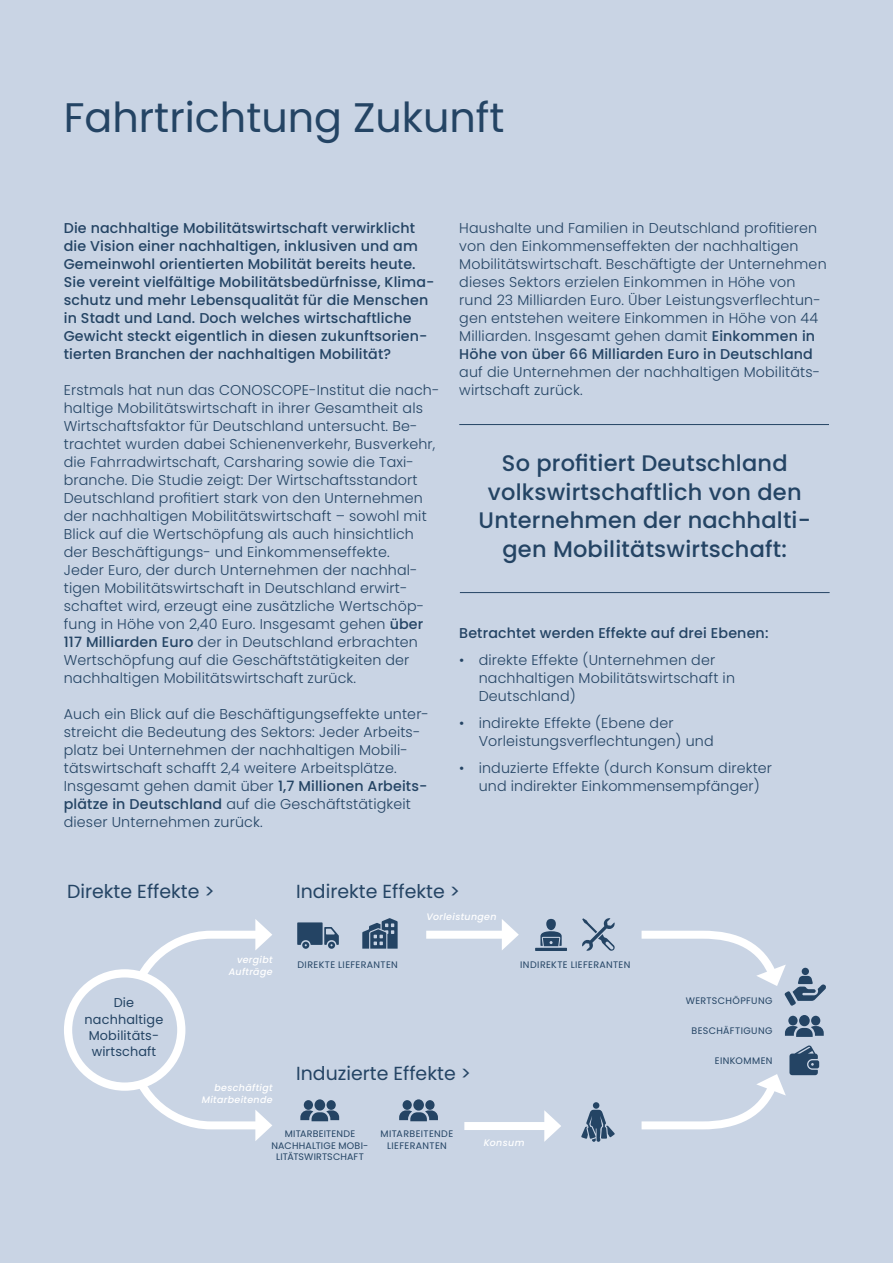
<style>
.page{position:relative;width:893px;height:1263px;background:#c9d4e4}
.page>*{position:absolute;margin:0;border:0;box-sizing:border-box;transform-origin:0 0}
.t1{font:41.25px "Poppins";color:#244464}
.t2{font:500 22.5px/28.5px "Poppins";letter-spacing:.01em;color:#244464;text-align:center}
.t3{font:18.9px "Poppins";color:#244464}
.t4{font:300 14.25px/18px "Poppins";letter-spacing:.01em;color:#244464}
.t5{font:500 14.25px/18px "Poppins";letter-spacing:.01em;color:#244464}
.t6{font:12.9px/16.2px "Poppins";letter-spacing:.01em;color:#244464;text-align:center}
.t7{font:9.45px/11.4px "Poppins";letter-spacing:.035em;color:#244464;text-align:center}
.t8{font:italic 500 9.45px/11.4px "Poppins";letter-spacing:.04em;color:#fff;text-align:right}
.t9{font:9.45px/11.4px "Poppins";letter-spacing:.015em;color:#244464;text-align:center}
.s1{font-weight:500}
</style>
<div class="page">
<hr style="left:459px;top:424px;width:370px;height:1px;background:#244464">
<hr style="left:460px;top:592px;width:370px;height:1px;background:#244464">
<svg style="left:132px;top:919px;width:140px;height:222px"></svg>
<div style="left:426px;top:931px;width:82px;height:8px;background:#fff"></div>
<svg style="left:502px;top:919px;width:17px;height:31px"></svg>
<div style="left:464px;top:1122px;width:87px;height:8px;background:#fff"></div>
<svg style="left:544px;top:1110px;width:17px;height:32px"></svg>
<div style="left:68px;top:973px;width:113px;height:113px;background:#c9d4e4;border-radius:50%"></div>
<div style="left:64px;top:969px;width:121px;height:122px;border:8px solid #fff;border-radius:50%"></div>
<svg style="left:297px;top:922px;width:42px;height:27px"></svg>
<svg style="left:362px;top:918px;width:36px;height:31px"></svg>
<svg style="left:535px;top:919px;width:32px;height:32px"></svg>
<svg style="left:582px;top:918px;width:33px;height:33px"></svg>
<svg style="left:300px;top:1099px;width:39px;height:22px"></svg>
<svg style="left:399px;top:1099px;width:39px;height:22px"></svg>
<svg style="left:785px;top:1015px;width:39px;height:22px"></svg>
<div style="left:593px;top:1102px;width:6px;height:7px;background:#244464;border-radius:50%"></div>
<svg style="left:581px;top:1110px;width:34px;height:32px"></svg>
<svg style="left:641px;top:1045px;width:178px;height:85px"></svg>
<svg style="left:641px;top:930px;width:185px;height:76px"></svg>
<p class="t1" style="left:64px;top:93px;width:442px">Fahrtrichtung Zukunft</p>
<p class="t5" style="left:64px;top:219px;width:372px">Die nachhaltige Mobilitätswirtschaft verwirklicht die Vision einer nachhaltigen, inklusiven und am Gemeinwohl orientierten Mobilität bereits heute.<br>Sie vereint vielfältige Mobilitätsbedürfnisse, Klima&shy;schutz und mehr Lebensqualität für die Menschen in Stadt und Land. Doch welches wirtschaftliche Gewicht steckt eigentlich in diesen zukunftsorien&shy;tierten Branchen der nachhaltigen Mobilität?</p>
<p class="t4" style="left:64px;top:381px;width:377px">Erstmals hat nun das CONOSCOPE-Institut die nach&shy;haltige Mobilitätswirtschaft in ihrer Gesamtheit als Wirtschaftsfaktor für Deutschland untersucht. Be&shy;trachtet wurden dabei Schienenverkehr, Busverkehr, die Fahrradwirtschaft, Carsharing sowie die Taxi&shy;branche. Die Studie zeigt: Der Wirtschaftsstandort Deutschland profitiert stark von den Unternehmen der nachhaltigen Mobilitätswirtschaft – sowohl mit Blick auf die Wertschöpfung als auch hinsichtlich der Beschäftigungs- und Einkommenseffekte.<br>Jeder Euro, der durch Unternehmen der nachhal&shy;tigen Mobilitätswirtschaft in Deutschland erwirt&shy;schaftet wird, erzeugt eine zusätzliche Wertschöp&shy;fung in Höhe von 2,40 Euro. Insgesamt gehen <span class="s1">über 117 Milliarden Euro</span> der in Deutschland erbrachten Wertschöpfung auf die Geschäftstätigkeiten der nachhaltigen Mobilitätswirtschaft zurück.</p>
<p class="t4" style="left:64px;top:705px;width:367px">Auch ein Blick auf die Beschäftigungseffekte unter&shy;streicht die Bedeutung des Sektors: Jeder Arbeits&shy;platz bei Unternehmen der nachhaltigen Mobili&shy;tätswirtschaft schafft 2,4 weitere Arbeitsplätze.<br>Insgesamt gehen damit über <span class="s1">1,7 Millionen Arbeits&shy;plätze in Deutschland</span> auf die Geschäftstätigkeit dieser Unternehmen zurück.</p>
<p class="t4" style="left:459px;top:219px;width:369px">Haushalte und Familien in Deutschland profitieren von den Einkommenseffekten der nachhaltigen Mobilitätswirtschaft. Beschäftigte der Unternehmen dieses Sektors erzielen Einkommen in Höhe von rund 23 Milliarden Euro. Über Leistungsverflechtun&shy;gen entstehen weitere Einkommen in Höhe von 44<br>Milliarden. Insgesamt gehen damit <span class="s1">Einkommen in Höhe von über 66 Milliarden Euro in Deutschland </span>auf die Unternehmen der nachhaltigen Mobilitäts&shy;wirtschaft zurück.</p>
<p class="t2" style="left:479px;top:449px;width:334px">So profitiert Deutschland volkswirtschaftlich von den<br>Unternehmen der nachhalti&shy;gen Mobilitätswirtschaft:</p>
<p class="t5" style="left:459px;top:624px;width:311px">Betrachtet werden Effekte auf drei Ebenen:</p>
<p class="t4" style="left:479px;top:651px;width:258px;text-indent:-19px">• direkte Effekte (Unternehmen der nachhaltigen Mobilitätswirtschaft in<br>Deutschland)</p>
<p class="t4" style="left:479px;top:714px;width:236px;text-indent:-19px">• indirekte Effekte (Ebene der<br>Vorleistungsverflechtungen) und</p>
<p class="t4" style="left:459px;top:759px;width:314px;text-align:center">• induzierte Effekte (durch Konsum direkter und indirekter Einkommensempfänger)</p>
<p class="t3" style="left:67px;top:880px;width:149px">Direkte Effekte &gt;</p>
<p class="t3" style="left:296px;top:880px;width:165px">Indirekte Effekte &gt;</p>
<p class="t8" style="left:427px;top:911px;width:72px">Vorleistungen</p>
<p class="t6" style="left:85px;top:995px;width:80px">Die nachhaltige<br>Mobilitäts&shy;wirtschaft</p>
<p class="t8" style="left:229px;top:954px;width:45px">vergibt<br>Aufträge</p>
<p class="t7" style="left:297px;top:959px;width:102px">DIREKTE LIEFERANTEN</p>
<p class="t7" style="left:520px;top:959px;width:112px">INDIREKTE LIEFERANTEN</p>
<p class="t8" style="left:202px;top:1082px;width:72px">beschäftigt<br>Mitarbeitende</p>
<p class="t3" style="left:296px;top:1062px;width:176px">Induzierte Effekte &gt;</p>
<p class="t9" style="left:271px;top:1128px;width:99px">MITARBEITENDE<br>NACHHALTIGE MOBI-<br>LITÄTSWIRTSCHAFT</p>
<p class="t7" style="left:381px;top:1128px;width:74px">MITARBEITENDE<br>LIEFERANTEN</p>
<p class="t8" style="left:484px;top:1137px;width:42px">Konsum</p>
<p class="t7" style="left:686px;top:995px;width:88px">WERTSCHÖPFUNG</p>
<p class="t7" style="left:691px;top:1025px;width:82px">BESCHÄFTIGUNG</p>
<p class="t7" style="left:715px;top:1054px;width:59px">EINKOMMEN</p>
</div>
